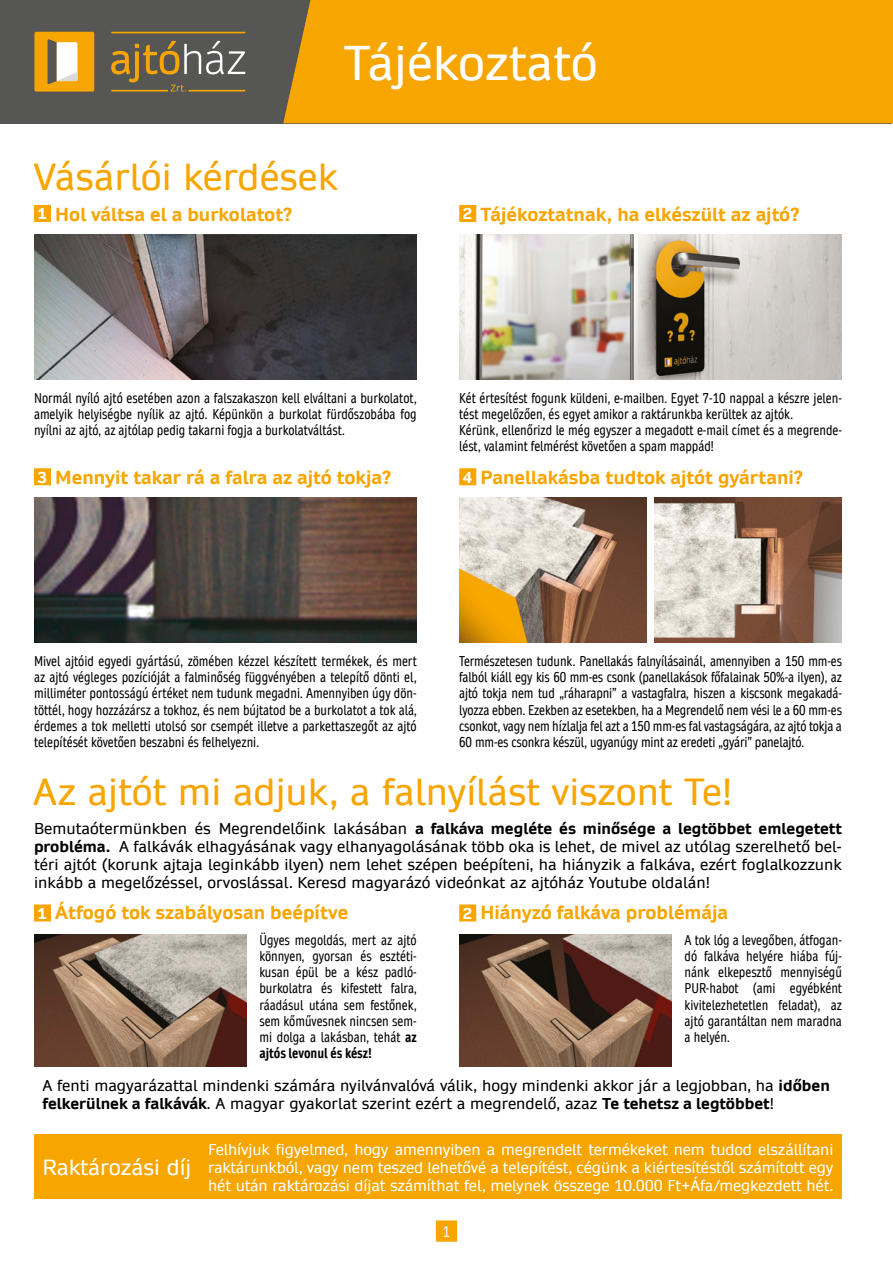
<style>
.page{position:relative;width:893px;height:1263px;background:#fff}
.page>*{position:absolute;margin:0;border:0;box-sizing:border-box;transform-origin:0 0}
.t1{font:46.5px "Daytona Pro";color:#fff}
.t2{font:36px "Daytona Pro";color:#f7a500}
.t3{font:21px "Daytona Pro";color:#fff}
.t4{font:700 18px "Daytona Pro";color:#f7a500}
.t5{font:15px/18px "Daytona Pro";color:#000}
.t6{font:15px/18px "Daytona Pro";letter-spacing:-.01em;color:#fff;text-align:justify}
.t7{font:700 15px "Daytona Pro";color:#fff}
.t8{font:condensed 15px "Daytona Pro";color:#fff}
.t9{font:condensed 13.5px/16.2px "Daytona Pro";color:#000;text-align:justify}
.s1{font-weight:700}
</style>
<div class="page">
<div style="left:200px;top:1134px;width:642px;height:65px;background:#f7a500"></div>
<div style="left:34px;top:1134px;width:166px;height:65px;background:#f7a500"></div>
<img style="left:34px;top:235px;width:383px;height:144px">
<img style="left:34px;top:934px;width:213px;height:132px">
<img style="left:34px;top:498px;width:383px;height:144px">
<img style="left:459px;top:235px;width:383px;height:144px">
<img style="left:459px;top:934px;width:213px;height:132px">
<img style="left:459px;top:498px;width:187px;height:144px">
<img style="left:655px;top:498px;width:187px;height:144px">
<div style="left:436px;top:1220px;width:21px;height:22px;background:#f7a500"></div>
<div style="left:34px;top:205px;width:17px;height:17px;background:#f7a500"></div>
<div style="left:34px;top:904px;width:17px;height:17px;background:#f7a500"></div>
<div style="left:34px;top:468px;width:17px;height:17px;background:#f7a500"></div>
<div style="left:459px;top:205px;width:17px;height:17px;background:#f7a500"></div>
<div style="left:459px;top:904px;width:17px;height:17px;background:#f7a500"></div>
<div style="left:459px;top:468px;width:17px;height:17px;background:#f7a500"></div>
<div style="left:0;top:0;width:891px;height:123px;background:#565655"></div>
<div style="left:283px;top:0;width:610px;height:123px;background:#f7a500"></div>
<div style="left:34px;top:32px;width:60px;height:60px;background:#f7a500;border-radius:2px"></div>
<svg style="left:48px;top:39px;width:29px;height:45px"></svg>
<hr style="left:111px;top:32px;width:134px;height:1px;background:#f7a500">
<svg style="left:111px;top:41px;width:134px;height:51px"></svg>
<p class="t1" style="left:344px;top:32px;width:256px">Tájékoztató</p>
<p class="t2" style="left:33px;top:153px;width:306px">Vásárlói kérdések</p>
<p class="t7" style="left:37px;top:204px;width:12px">1</p>
<p class="t4" style="left:55px;top:202px;width:238px">Hol váltsa el a burkolatot?</p>
<p class="t7" style="left:462px;top:204px;width:12px">2</p>
<p class="t4" style="left:480px;top:202px;width:320px">Tájékoztatnak, ha elkészült az ajtó?</p>
<p class="t9" style="left:34px;top:389px;width:384px">Normál nyíló ajtó esetében azon a falszakaszon kell elváltani a burkolatot, amelyik helyiségbe nyílik az ajtó. Képünkön a burkolat fürdőszobába fog nyílni az ajtó, az ajtólap pedig takarni fogja a burkolatváltást.</p>
<p class="t9" style="left:459px;top:389px;width:384px">Két értesítést fogunk küldeni, e-mailben. Egyet 7-10 nappal a készre jelen&shy;tést megelőzően, és egyet amikor a raktárunkba kerültek az ajtók.</p>
<p class="t9" style="left:459px;top:422px;width:384px">Kérünk, ellenőrizd le még egyszer a megadott e-mail címet és a megrende&shy;lést, valamint felmérést követően a spam mappád!</p>
<p class="t7" style="left:37px;top:467px;width:12px">3</p>
<p class="t4" style="left:55px;top:465px;width:337px">Mennyit takar rá a falra az ajtó tokja?</p>
<p class="t7" style="left:462px;top:467px;width:12px">4</p>
<p class="t4" style="left:480px;top:465px;width:324px">Panellakásba tudtok ajtót gyártani?</p>
<p class="t9" style="left:34px;top:653px;width:384px">Mivel ajtóid egyedi gyártású, zömében kézzel készített termékek, és mert az ajtó végleges pozícióját a falminőség függvényében a telepítő dönti el, milliméter pontosságú értéket nem tudunk megadni. Amennyiben úgy dön&shy;töttél, hogy hozzázársz a tokhoz, és nem bújtatod be a burkolatot a tok alá, érdemes a tok melletti utolsó sor csempét illetve a parkettaszegőt az ajtó telepítését követően beszabni és felhelyezni.</p>
<p class="t9" style="left:459px;top:653px;width:384px">Természetesen tudunk. Panellakás falnyílásainál, amennyiben a 150 mm-es falból kiáll egy kis 60 mm-es csonk (panellakások főfalainak 50%-a ilyen), az ajtó tokja nem tud „ráharapni” a vastagfalra, hiszen a kiscsonk megakadá&shy;lyozza ebben. Ezekben az esetekben, ha a Megrendelő nem vési le a 60 mm-es csonkot, vagy nem hízlalja fel azt a 150 mm-es fal vastagságára, az ajtó tokja a 60 mm-es csonkra készül, ugyanúgy mint az eredeti „gyári” panelajtó.</p>
<p class="t2" style="left:33px;top:768px;width:701px">Az ajtót mi adjuk, a falnyílást viszont Te!</p>
<p class="t5" style="left:34px;top:819px;width:809px;text-align:justify">Bemutaótermünkben és Megrendelőink lakásában <span class="s1">a falkáva megléte és minősége a legtöbbet emlegetett probléma.</span> A falkávák elhagyásának vagy elhanyagolásának több oka is lehet, de mivel az utólag szerelhető bel&shy;téri ajtót (korunk ajtaja leginkább ilyen) nem lehet szépen beépíteni, ha hiányzik a falkáva, ezért foglalkozzunk inkább a megelőzéssel, orvoslással. Keresd magyarázó videónkat az ajtóház Youtube oldalán!</p>
<p class="t7" style="left:37px;top:903px;width:12px">1</p>
<p class="t4" style="left:55px;top:900px;width:295px">Átfogó tok szabályosan beépítve</p>
<p class="t9" style="left:259px;top:932px;width:159px">Ügyes megoldás, mert az ajtó könnyen, gyorsan és esztéti&shy;kusan épül be a kész padló&shy;burkolatra és kifestett falra, ráadásul utána sem festőnek, sem kőművesnek nincsen sem&shy;mi dolga a lakásban, tehát <span class="s1">az ajtós levonul és kész!</span></p>
<p class="t7" style="left:462px;top:903px;width:12px">2</p>
<p class="t4" style="left:480px;top:900px;width:249px">Hiányzó falkáva problémája</p>
<p class="t9" style="left:685px;top:932px;width:159px">A tok lóg a levegőben, átfogan&shy;dó falkáva helyére hiába fúj&shy;nánk elkepesztő mennyiségű PUR-habot (ami egyébként kivitelezhetetlen feladat), az ajtó garantáltan nem maradna a helyén.</p>
<p class="t5" style="left:43px;top:1076px;width:789px">A fenti magyarázattal mindenki számára nyilvánvalóvá válik, hogy mindenki akkor jár a legjobban, ha <span class="s1">időben felkerülnek a falkávák</span>. A magyar gyakorlat szerint ezért a megrendelő, azaz <span class="s1">Te tehetsz a legtöbbet</span>!</p>
<p class="t6" style="left:208px;top:1140px;width:627px">Felhívjuk figyelmed, hogy amennyiben a megrendelt termékeket nem tudod elszállítani raktárunkból, vagy nem teszed lehetővé a telepítést, cégünk a kiértesítéstől számított egy hét után raktározási díjat számíthat fel, melynek összege 10.000 Ft+Áfa/megkezdett hét.</p>
<p class="t3" style="left:43px;top:1153px;width:150px">Raktározási díj</p>
<p class="t8" style="left:443px;top:1222px;width:9px">1</p>
</div>
